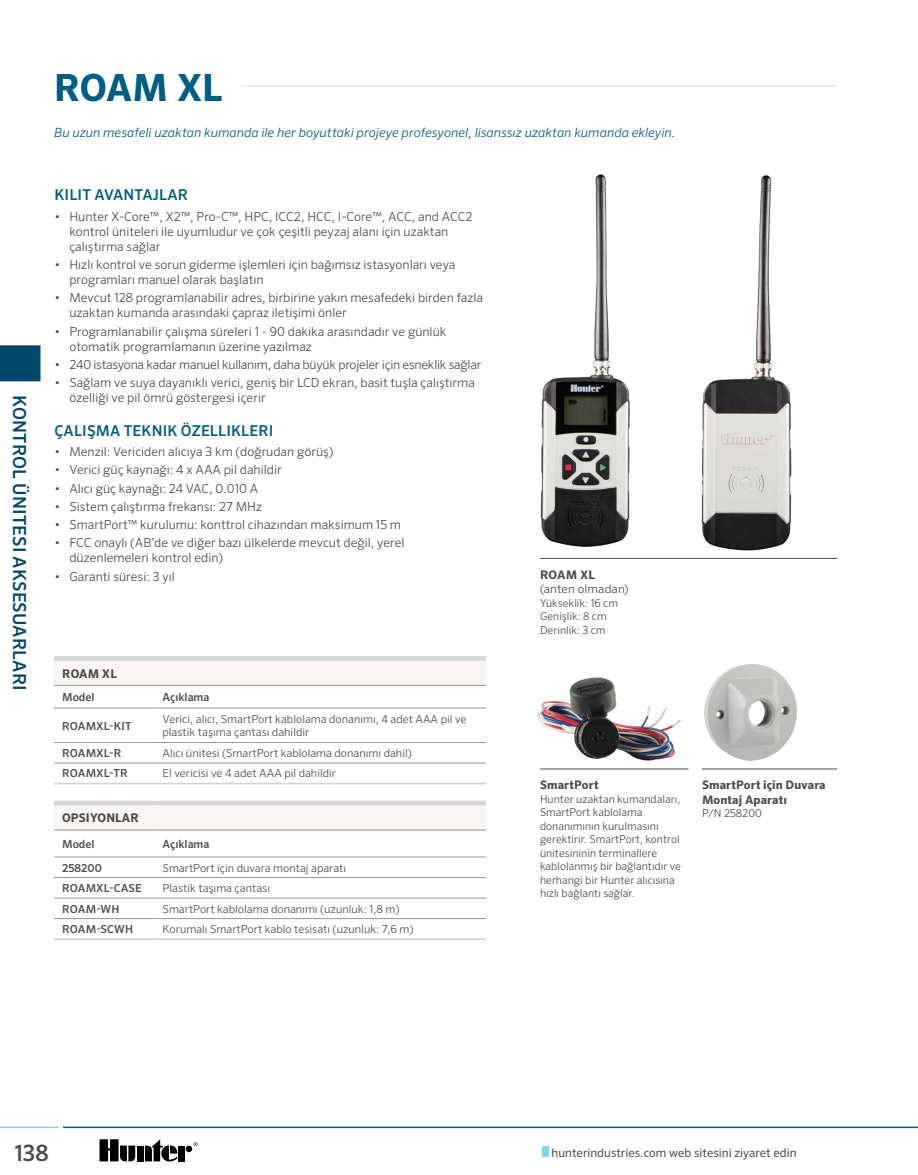
<style>
.page{position:relative;width:918px;height:1175px;background:#fff}
.page>*{position:absolute;margin:0;border:0;box-sizing:border-box;transform-origin:0 0}
.t1{font:700 37.5px "Sero Pro";letter-spacing:-.015em;color:#005d83}
.t2{font:500 22.5px "Sero Pro";color:#4c4d4d}
.t3{font:500 18px "Sero Pro";letter-spacing:.01em;color:#004869}
.t4{font:500 15px "Sero Pro";letter-spacing:.01em;color:#005d83}
.t5{font:italic 300 12.75px "Sero Pro";letter-spacing:.005em;color:#005d83}
.t6{font:300 12.45px/15px "Sero Pro";color:#4c4d4d}
.t7{font:300 12.45px "Sero Pro";letter-spacing:-.02em;color:#4c4d4d}
.t8{font:12px "Sero Pro";color:#4c4d4d}
.t9{font:700 12px "Sero Pro";letter-spacing:.01em;color:#4c4d4d}
.t10{font:700 11.7px/14.4px "Sero Pro";letter-spacing:.015em;color:#4c4d4d}
.t11{font:300 11.7px "Sero Pro";letter-spacing:.015em;color:#4c4d4d}
.t12{font:500 11.25px "Sero Pro";color:#4c4d4d}
.t13{font:300 10.95px/13.5px "Sero Pro";color:#4c4d4d}
.t14{font:500 10.95px "Sero Pro";letter-spacing:.005em;color:#4c4d4d}
.t15{font:300 10.8px/13.5px "Sero Pro";color:#4c4d4d}
</style>
<div class="page">
<div style="left:0;top:345px;width:40px;height:36px;background:#004869"></div>
<div style="left:543px;top:1146px;width:6px;height:10px;background:#8dcef2"></div>
<hr style="left:63px;top:1126px;width:855px;height:2px;background:#005d83">
<hr style="left:0;top:1126px;width:58px;height:2px;background:#8dcef2">
<svg style="left:194px;top:1142px;width:3px;height:4px"></svg>
<div style="left:137px;top:1145px;width:7px;height:16px;background:#000"></div>
<div style="left:186px;top:1145px;width:6px;height:7px;background:#000;border-radius:50%"></div>
<div style="left:178px;top:1145px;width:7px;height:16px;background:#000"></div>
<svg style="left:145px;top:1139px;width:32px;height:22px"></svg>
<svg style="left:100px;top:1139px;width:35px;height:22px"></svg>
<hr style="left:54px;top:85px;width:783px;height:1px;background:#dbdcdc">
<img style="left:704px;top:664px;width:93px;height:97px">
<img style="left:537px;top:677px;width:144px;height:84px">
<img style="left:540px;top:174px;width:92px;height:384px">
<img style="left:699px;top:175px;width:103px;height:383px">
<hr style="left:540px;top:768px;width:148px;height:1px;background:#4c4d4d">
<hr style="left:540px;top:558px;width:297px;height:1px;background:#4c4d4d">
<div style="left:54px;top:55px;width:187px;height:45px;background:#fff"></div>
<hr style="left:702px;top:768px;width:135px;height:1px;background:#4c4d4d">
<div style="left:54px;top:658px;width:432px;height:27px;background:#f8f5f2"></div>
<hr style="left:54px;top:656px;width:100px;height:4px;background:#d4d5d5">
<hr style="left:154px;top:656px;width:332px;height:4px;background:#d4d5d5">
<hr style="left:54px;top:685px;width:100px;height:1px;background:#969798">
<hr style="left:154px;top:685px;width:332px;height:1px;background:#969798">
<hr style="left:54px;top:708px;width:100px;height:1px;background:#969798">
<hr style="left:154px;top:708px;width:332px;height:1px;background:#969798">
<hr style="left:54px;top:742px;width:100px;height:1px;background:#969798">
<hr style="left:154px;top:742px;width:332px;height:1px;background:#969798">
<hr style="left:54px;top:762px;width:100px;height:1px;background:#969798">
<hr style="left:154px;top:762px;width:332px;height:1px;background:#969798">
<hr style="left:54px;top:782px;width:100px;height:2px;background:#d4d5d5">
<hr style="left:154px;top:782px;width:332px;height:2px;background:#d4d5d5">
<div style="left:54px;top:803px;width:432px;height:27px;background:#f8f5f2"></div>
<div style="left:54px;top:800px;width:100px;height:5px;background:#d4d5d5"></div>
<div style="left:154px;top:800px;width:332px;height:5px;background:#d4d5d5"></div>
<hr style="left:54px;top:829px;width:100px;height:1px;background:#969798">
<hr style="left:154px;top:829px;width:332px;height:1px;background:#969798">
<hr style="left:54px;top:856px;width:100px;height:1px;background:#969798">
<hr style="left:154px;top:856px;width:332px;height:1px;background:#969798">
<hr style="left:54px;top:877px;width:100px;height:1px;background:#969798">
<hr style="left:154px;top:877px;width:332px;height:1px;background:#969798">
<hr style="left:54px;top:897px;width:100px;height:1px;background:#969798">
<hr style="left:154px;top:897px;width:332px;height:1px;background:#969798">
<hr style="left:54px;top:918px;width:100px;height:1px;background:#969798">
<hr style="left:154px;top:918px;width:332px;height:1px;background:#969798">
<hr style="left:54px;top:938px;width:100px;height:2px;background:#d4d5d5">
<hr style="left:154px;top:938px;width:332px;height:2px;background:#d4d5d5">
<h1 class="t1" style="left:54px;top:64px;width:170px">ROAM XL</h1>
<h3 class="t3" style="left:30px;top:395px;width:297px;rotate:90deg">KONTROL ÜNITESI AKSESUARLARI</h3>
<p class="t5" style="left:54px;top:125px;width:623px">Bu uzun mesafeli uzaktan kumanda ile her boyuttaki projeye profesyonel, lisanssız uzaktan kumanda ekleyin.</p>
<p class="t4" style="left:54px;top:186px;width:135px">KILIT AVANTAJLAR</p>
<p class="t6" style="left:69px;top:209px;width:405px;text-indent:-15px">• Hunter X-Core™, X2™, Pro-C™, HPC, ICC2, HCC, I-Core™, ACC, and ACC2 kontrol üniteleri ile uyumludur ve çok çeşitli peyzaj alanı için uzaktan çalıştırma sağlar</p>
<p class="t6" style="left:69px;top:257px;width:388px;text-indent:-15px">• Hızlı kontrol ve sorun giderme işlemleri için bağımsız istasyonları veya programları manuel olarak başlatın</p>
<p class="t6" style="left:69px;top:290px;width:415px;text-indent:-15px">• Mevcut 128 programlanabilir adres, birbirine yakın mesafedeki birden fazla uzaktan kumanda arasındaki çapraz iletişimi önler</p>
<p class="t6" style="left:69px;top:323px;width:379px;text-indent:-15px">• Programlanabilir çalışma süreleri 1 - 90 dakika arasındadır ve günlük otomatik programlamanın üzerine yazılmaz</p>
<p class="t7" style="left:54px;top:357px;width:428px">• 240 istasyona kadar manuel kullanım, daha büyük projeler için esneklik sağlar</p>
<p class="t6" style="left:69px;top:375px;width:407px;text-indent:-15px">• Sağlam ve suya dayanıklı verici, geniş bir LCD ekran, basit tuşla çalıştırma özelliği ve pil ömrü göstergesi içerir</p>
<p class="t4" style="left:54px;top:421px;width:221px">ÇALIŞMA TEKNIK ÖZELLIKLERI</p>
<p class="t6" style="left:54px;top:444px;width:280px">• Menzil: Vericiden alıcıya 3 km (doğrudan görüş)</p>
<p class="t6" style="left:54px;top:462px;width:229px">• Verici güç kaynağı: 4 x AAA pil dahildir</p>
<p class="t6" style="left:54px;top:480px;width:205px">• Alıcı güç kaynağı: 24 VAC, 0.010 A</p>
<p class="t6" style="left:54px;top:499px;width:209px">• Sistem çalıştırma frekansı: 27 MHz</p>
<p class="t6" style="left:54px;top:517px;width:348px">• SmartPort™ kurulumu: konttrol cihazından maksimum 15 m</p>
<p class="t6" style="left:69px;top:535px;width:337px;text-indent:-15px">• FCC onaylı (AB’de ve diğer bazı ülkelerde mevcut değil, yerel düzenlemeleri kontrol edin)</p>
<p class="t6" style="left:54px;top:568px;width:122px">• Garanti süresi: 3 yıl</p>
<p class="t9" style="left:62px;top:666px;width:56px">ROAM XL</p>
<p class="t12" style="left:62px;top:690px;width:34px">Model</p>
<p class="t12" style="left:163px;top:690px;width:48px">Açıklama</p>
<p class="t14" style="left:62px;top:719px;width:71px">ROAMXL-KIT</p>
<p class="t13" style="left:163px;top:712px;width:306px">Verici, alıcı, SmartPort kablolama donanımı, 4 adet AAA pil ve plastik taşıma çantası dahildir</p>
<p class="t14" style="left:62px;top:746px;width:61px">ROAMXL-R</p>
<p class="t13" style="left:163px;top:746px;width:251px">Alıcı ünitesi (SmartPort kablolama donanımı dahil)</p>
<p class="t14" style="left:62px;top:767px;width:67px">ROAMXL-TR</p>
<p class="t13" style="left:163px;top:766px;width:175px">El vericisi ve 4 adet AAA pil dahildir</p>
<p class="t9" style="left:62px;top:810px;width:78px">OPSIYONLAR</p>
<p class="t12" style="left:62px;top:837px;width:34px">Model</p>
<p class="t12" style="left:163px;top:837px;width:48px">Açıklama</p>
<p class="t14" style="left:62px;top:861px;width:41px">258200</p>
<p class="t13" style="left:163px;top:861px;width:185px">SmartPort için duvara montaj aparatı</p>
<p class="t14" style="left:62px;top:881px;width:81px">ROAMXL-CASE</p>
<p class="t13" style="left:163px;top:881px;width:109px">Plastik taşıma çantası</p>
<p class="t14" style="left:62px;top:902px;width:59px">ROAM-WH</p>
<p class="t13" style="left:163px;top:902px;width:238px">SmartPort kablolama donanımı (uzunluk: 1,8 m)</p>
<p class="t14" style="left:62px;top:922px;width:72px">ROAM-SCWH</p>
<p class="t13" style="left:163px;top:922px;width:252px">Korumalı SmartPort kablo tesisatı (uzunluk: 7,6 m)</p>
<p class="t10" style="left:540px;top:567px;width:56px">ROAM XL</p>
<p class="t11" style="left:540px;top:582px;width:90px">(anten olmadan)</p>
<p class="t15" style="left:540px;top:596px;width:79px">Yükseklik: 16 cm<br>Genişlik: 8 cm<br>Derinlik: 3 cm</p>
<p class="t10" style="left:540px;top:778px;width:60px">SmartPort</p>
<p class="t15" style="left:540px;top:792px;width:143px">Hunter uzaktan kumandaları,<br>SmartPort kablolama donanımının kurulmasını gerektirir. SmartPort, kontrol ünitesininin terminallere kablolanmış bir bağlantıdır ve herhangi bir Hunter alıcısına hızlı bağlantı sağlar.</p>
<p class="t10" style="left:702px;top:778px;width:125px">SmartPort için Duvara<br>Montaj Aparatı</p>
<p class="t15" style="left:702px;top:806px;width:61px">P/N 258200</p>
<h2 class="t2" style="left:14px;top:1139px;width:36px">138</h2>
<p class="t8" style="left:552px;top:1145px;width:246px">hunterindustries.com web sitesini ziyaret edin</p>
</div>
